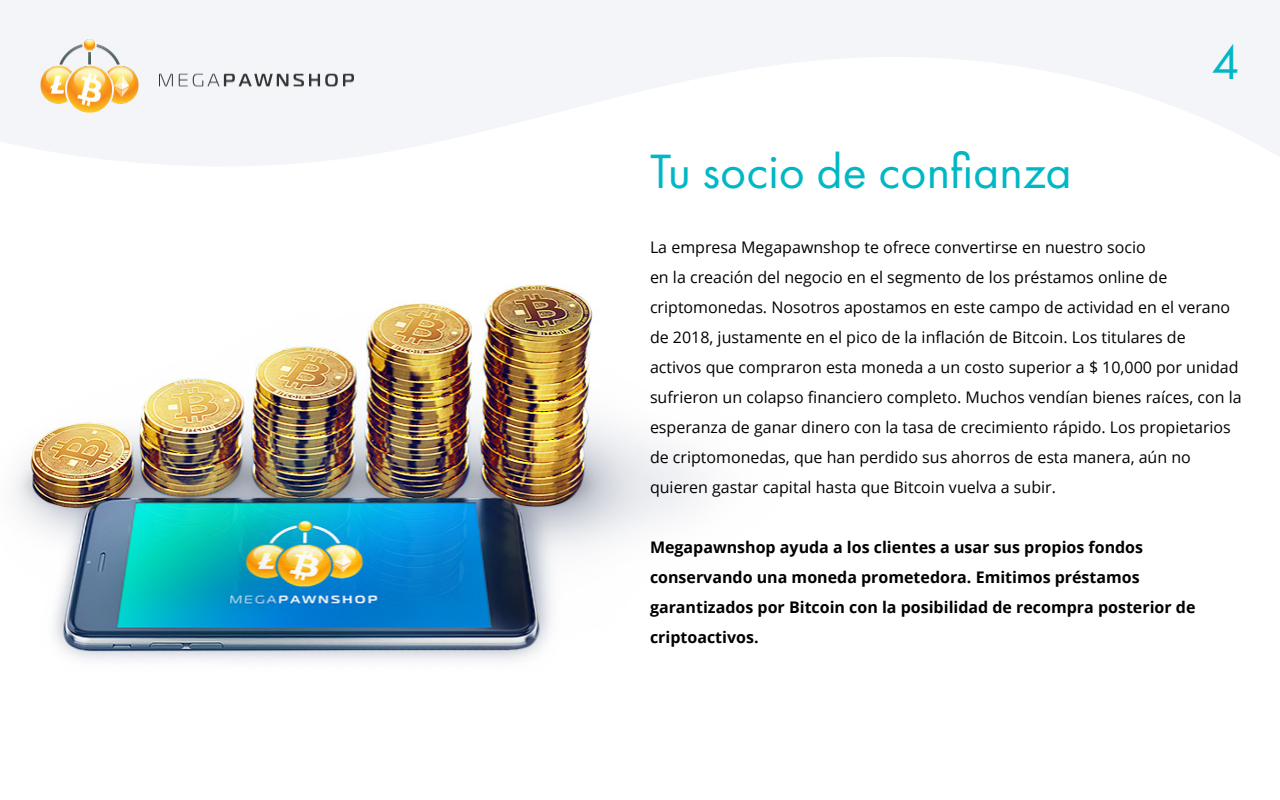
<style>
.page{position:relative;width:1280px;height:800px;background:#fff}
.page>*{position:absolute;margin:0;border:0;box-sizing:border-box;transform-origin:0 0}
.t1{font:50px "Futura PT Book";color:#00b8c5}
.t2{font:16px/30px "Open Sans";color:#000}
.t3{font:700 16px/30px "Open Sans";color:#000}
</style>
<div class="page">
<svg style="left:0;top:0;width:1280px;height:166px;fill:#f4f5f9"></svg>
<img style="left:40px;top:40px;width:314px;height:73px">
<img style="left:15px;top:284px;width:688px;height:376px">
<h1 class="t1" style="left:650px;top:142px;width:423px">Tu socio de confianza</h1>
<h1 class="t1" style="left:1212px;top:32px;width:30px">4</h1>
<p class="t2" style="left:650px;top:232px;width:593px">La empresa Megapawnshop te ofrece convertirse en nuestro socio<br>en la creación del negocio en el segmento de los préstamos online de criptomonedas. Nosotros apostamos en este campo de actividad en el verano de 2018, justamente en el pico de la inflación de Bitcoin. Los titulares de<br>activos que compraron esta moneda a un costo superior a $ 10,000 por unidad sufrieron un colapso financiero completo. Muchos vendían bienes raíces, con la esperanza de ganar dinero con la tasa de crecimiento rápido. Los propietarios de criptomonedas, que han perdido sus ahorros de esta manera, aún no quieren gastar capital hasta que Bitcoin vuelva a subir.</p>
<p class="t3" style="left:650px;top:532px;width:547px">Megapawnshop ayuda a los clientes a usar sus propios fondos conservando una moneda prometedora. Emitimos préstamos garantizados por Bitcoin con la posibilidad de recompra posterior de criptoactivos.</p>
</div>
